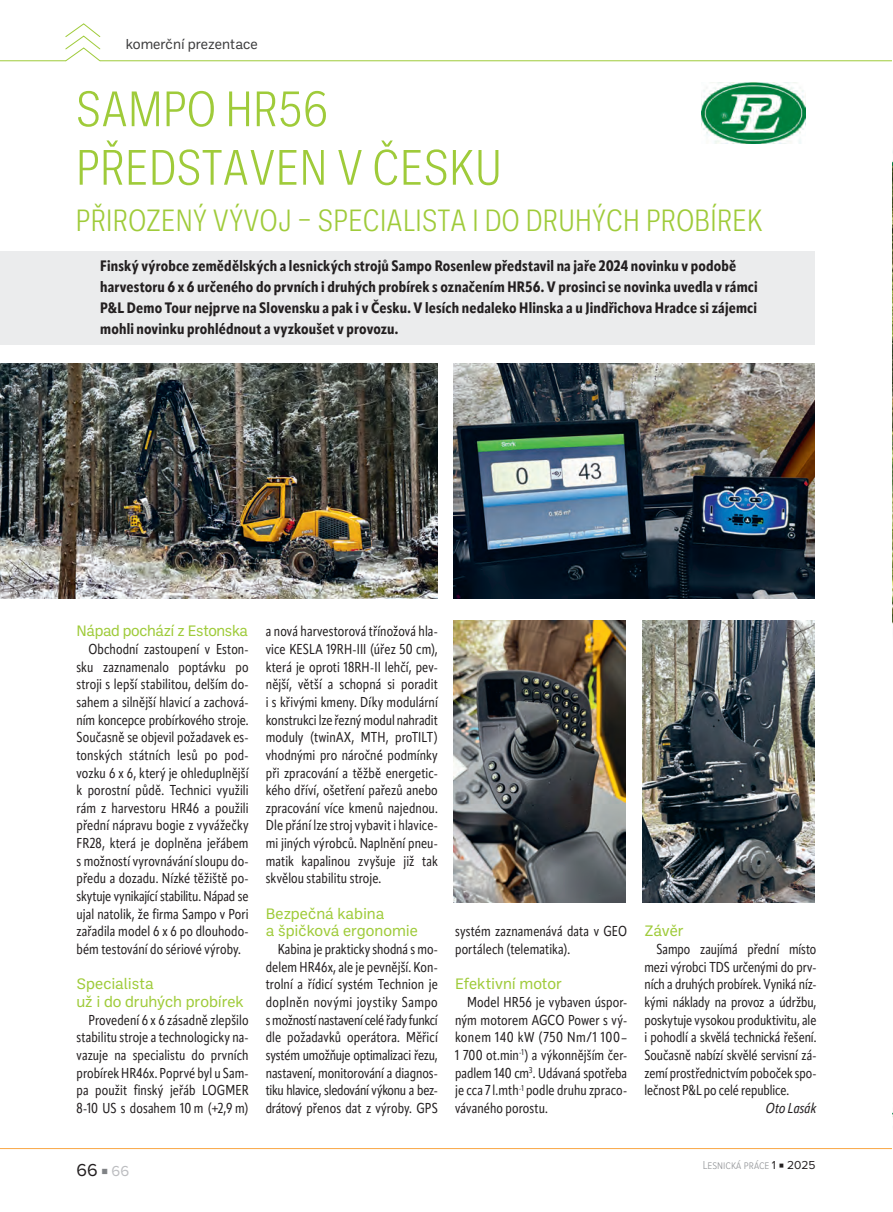
<style>
.page{position:relative;width:893px;height:1212px;background:#fff}
.page>*{position:absolute;margin:0;border:0;box-sizing:border-box;transform-origin:0 0}
.t1{font:300 51px/58.5px "Ballinger Condensed";letter-spacing:-.01em;color:#9fcb3a}
.t2{font:300 31.5px "Ballinger Condensed";letter-spacing:-.01em;color:#9fcb3a}
.t3{font:18px "Proxima Nova";color:#231f20}
.t4{font:15.45px/17.2px "Ballinger";letter-spacing:-.005em;color:#9fcb3a}
.t5{font:15.45px "Ballinger";letter-spacing:-.025em;color:#9fcb3a}
.t6{font:800 15px/21px "Apparat Cond";letter-spacing:.01em;color:#231f20}
.t7{font:14.25px/17.7px "Apparat Cond";letter-spacing:.005em;color:#231f20;text-align:justify}
.t8{font:italic 14.25px "Apparat Cond";color:#231f20}
.t9{font:13.95px "Ballinger";color:#3e3e3f}
.t10{font:300 12px "Proxima Nova Cond";color:#939598}
.s1{font-family:"Minion Pro";font-weight:700;color:#808285}
.s2{font-size:15px;color:#bcbdc0}
.s3{font-family:"Proxima Nova";font-weight:400;color:#231f20}
.s4{font-family:"Minion Pro";font-weight:700;font-size:13.5px;color:#231f20}
</style>
<div class="page">
<hr style="left:0;top:1148px;width:893px;height:1px;background:#f9a745">
<hr style="left:100px;top:60px;width:793px;height:1px;background:#9fcb3a">
<hr style="left:0;top:60px;width:66px;height:1px;background:#9fcb3a">
<svg style="left:65px;top:23px;width:36px;height:39px"></svg>
<div style="left:0;top:251px;width:815px;height:94px;background:#ebeced"></div>
<img style="left:701px;top:83px;width:104px;height:61px">
<img style="left:0;top:364px;width:438px;height:234px">
<img style="left:453px;top:364px;width:362px;height:234px">
<img style="left:453px;top:621px;width:172px;height:281px">
<img style="left:643px;top:621px;width:172px;height:281px">
<img style="left:892px;top:60px;width:1px;height:1089px">
<p class="t9" style="left:126px;top:35px;width:133px">komerční prezentace</p>
<h1 class="t1" style="left:76px;top:80px;width:428px">SAMPO HR56<br>PŘEDSTAVEN V ČESKU</h1>
<h2 class="t2" style="left:76px;top:203px;width:689px">PŘIROZENÝ VÝVOJ – SPECIALISTA I DO DRUHÝCH PROBÍREK</h2>
<p class="t6" style="left:100px;top:255px;width:659px">Finský výrobce zemědělských a lesnických strojů Sampo Rosenlew představil na jaře 2024 novinku v podobě harvestoru 6 x 6 určeného do prvních i druhých probírek s označením HR56. V prosinci se novinka uvedla v rámci P&amp;L Demo Tour nejprve na Slovensku a pak i v Česku. V lesích nedaleko Hlinska a u Jindřichova Hradce si zájemci mohli novinku prohlédnout a vyzkoušet v provozu.</p>
<p class="t5" style="left:77px;top:621px;width:173px">Nápad pochází z Estonska</p>
<p class="t7" style="left:77px;top:640px;width:174px;text-indent:12px">Obchodní zastoupení v Eston&shy;sku zaznamenalo poptávku po stroji s lepší stabilitou, delším do&shy;sahem a silnější hlavicí a zachová&shy;ním koncepce probírkového stroje.<br>Současně se objevil požadavek es&shy;tonských státních lesů po pod&shy;vozku 6 x 6, který je ohleduplnější k porostní půdě. Technici využili rám z harvestoru HR46 a použili přední nápravu bogie z vyvážečky FR28, která je doplněna jeřábem s možností vyrovnávání sloupu do&shy;předu a dozadu. Nízké těžiště po&shy;skytuje vynikající stabilitu. Nápad se ujal natolik, že firma Sampo v Pori zařadila model 6 x 6 po dlouhodo&shy;bém testování do sériové výroby.</p>
<p class="t4" style="left:77px;top:974px;width:169px">Specialista<br>už i do druhých probírek</p>
<p class="t7" style="left:77px;top:1011px;width:174px;text-indent:12px">Provedení 6 x 6 zásadně zlepšilo stabilitu stroje a technologicky na&shy;vazuje na specialistu do prvních probírek HR46x. Poprvé byl u Sam&shy;pa použit finský jeřáb LOGMER 8-10 US s dosahem 10 m (+2,9 m)</p>
<p class="t7" style="left:266px;top:623px;width:174px">a nová harvestorová třínožová hla&shy;vice KESLA 19RH-III (úřez 50 cm), která je oproti 18RH-II lehčí, pev&shy;nější, větší a schopná si poradit i s křivými kmeny. Díky modulární konstrukci lze řezný modul nahradit moduly (twinAX, MTH, proTILT) vhodnými pro náročné podmínky při zpracování a těžbě energetic&shy;kého dříví, ošetření pařezů anebo zpracování více kmenů najednou.<br>Dle přání lze stroj vybavit i hlavice&shy;mi jiných výrobců. Naplnění pneu&shy;matik kapalinou zvyšuje již tak skvělou stabilitu stroje.</p>
<p class="t4" style="left:266px;top:904px;width:154px">Bezpečná kabina<br>a špičková ergonomie</p>
<p class="t7" style="left:266px;top:940px;width:173px;text-indent:12px">Kabina je prakticky shodná s mo&shy;delem HR46x, ale je pevnější. Kon&shy;trolní a řídicí systém Technion je doplněn novými joystiky Sampo s možností nastavení celé řady funkcí dle požadavků operátora. Měřicí systém umožňuje optimalizaci řezu, nastavení, monitorování a diagnos&shy;tiku hlavice, sledování výkonu a bez&shy;drátový přenos dat z výroby. GPS</p>
<p class="t7" style="left:455px;top:922px;width:173px">systém zaznamenává data v GEO portálech (telematika).</p>
<p class="t4" style="left:455px;top:974px;width:108px">Efektivní motor</p>
<p class="t7" style="left:455px;top:993px;width:174px;text-indent:12px">Model HR56 je vybaven úspor&shy;ným motorem AGCO Power s vý&shy;konem 140 kW (750 Nm/1 100– 1 700 ot.min<sup>-1</sup>) a výkonnějším čer&shy;padlem 140 cm<sup>3</sup>. Udávaná spotřeba je cca 7 l.mth<sup>-1</sup> podle druhu zpraco&shy;vávaného porostu.</p>
<p class="t4" style="left:644px;top:922px;width:41px">Závěr</p>
<p class="t7" style="left:644px;top:940px;width:174px;text-indent:12px">Sampo zaujímá přední místo mezi výrobci TDS určenými do prv&shy;ních a druhých probírek. Vyniká níz&shy;kými náklady na provoz a údržbu, poskytuje vysokou produktivitu, ale i pohodlí a skvělá technická řešení.<br>Současně nabízí skvělé servisní zá&shy;zemí prostřednictvím poboček spo&shy;lečnost P&amp;L po celé republice.</p>
<p class="t8" style="left:766px;top:1099px;width:52px">Oto Lasák</p>
<p class="t3" style="left:77px;top:1156px;width:54px">66<span class="s1">■</span> <span class="s2">66</span></p>
<p class="t10" style="left:703px;top:1156px;width:115px">Lesnická práce <span class="s3">1</span> <span class="s4">■</span> <span class="s3">2025</span></p>
</div>
